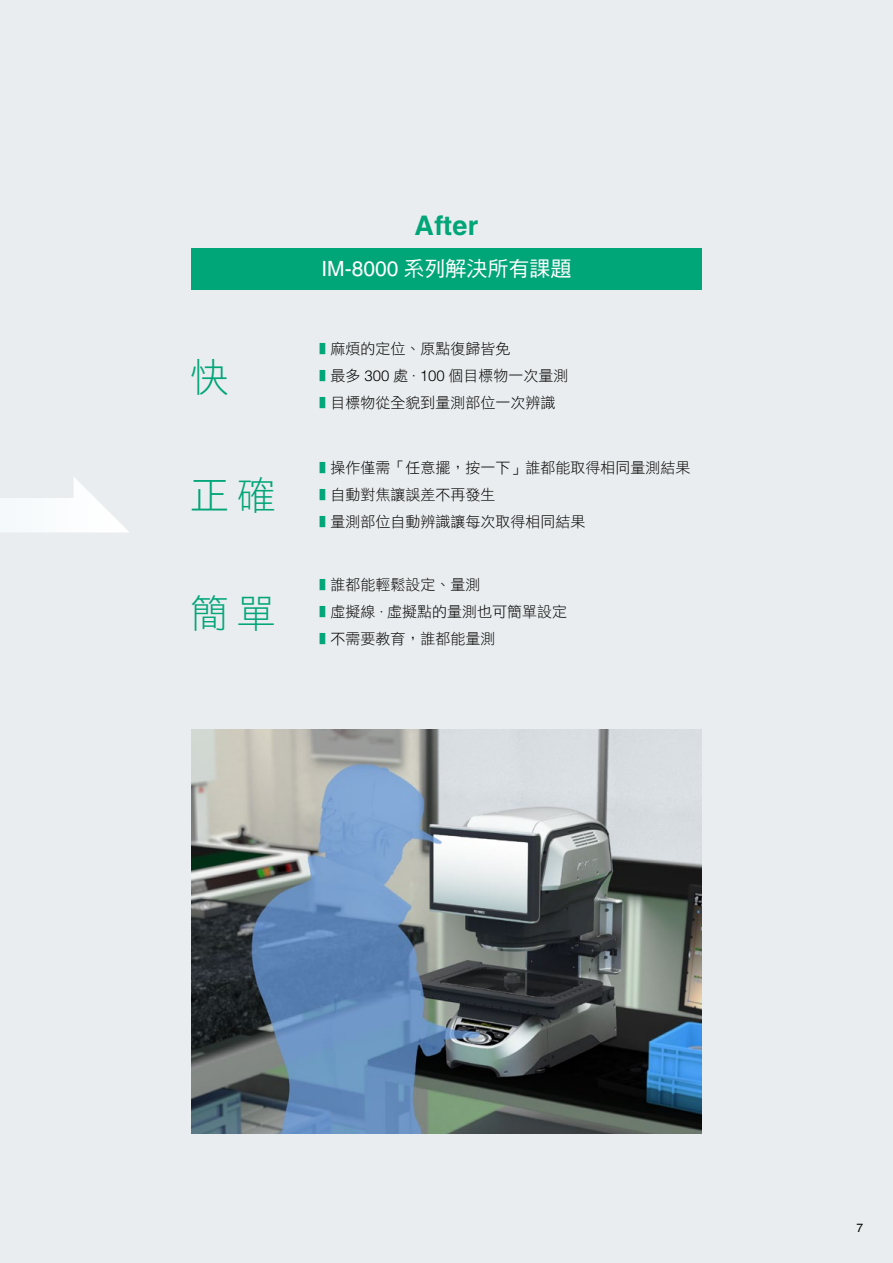
<style>
.page{position:relative;width:893px;height:1263px;background:#eaedef}
.page>*{position:absolute;margin:0;border:0;box-sizing:border-box;transform-origin:0 0}
.t1{font:39px "DF Hei Std W3";color:#00a578}
.t2{font:700 27px "Helvetica LT Std";letter-spacing:.01em;color:#00a578}
.t3{font:21px "DF Hei Std W5";color:#fff}
.t4{font:15px "DF Hei Std W3";color:#000}
.t5{font:12px "Helvetica LT Std";color:#000}
.s1{font-family:"Helvetica LT Std"}
.s2{color:#00a578}
.s3{font-family:"Helvetica LT Std";font-weight:300}
</style>
<div class="page">
<svg style="left:0;top:477px;width:129px;height:55px"></svg>
<img style="left:191px;top:729px;width:511px;height:404px">
<div style="left:191px;top:248px;width:511px;height:41px;background:#00a578"></div>
<h1 class="t1" style="left:190px;top:355px;width:40px">快</h1>
<h1 class="t1" style="left:190px;top:474px;width:87px">正確</h1>
<h1 class="t1" style="left:190px;top:591px;width:87px">簡單</h1>
<h2 class="t2" style="left:415px;top:209px;width:65px">After</h2>
<h3 class="t3" style="left:321px;top:257px;width:252px"><span class="s1">IM-8000</span> 系列解決所有課題</h3>
<p class="t4" style="left:319px;top:341px;width:193px"><span class="s2">■</span> 麻煩的定位、原點復歸皆免</p>
<p class="t4" style="left:319px;top:368px;width:251px"><span class="s2">■</span> 最多 <span class="s3">300</span> 處 <span class="s3">· 100</span> 個目標物一次量測</p>
<p class="t4" style="left:319px;top:395px;width:238px"><span class="s2">■</span> 目標物從全貌到量測部位一次辨識</p>
<p class="t4" style="left:319px;top:459px;width:373px"><span class="s2">■</span> 操作僅需「任意擺，按一下」誰都能取得相同量測結果</p>
<p class="t4" style="left:319px;top:486px;width:178px"><span class="s2">■</span> 自動對焦讓誤差不再發生</p>
<p class="t4" style="left:319px;top:513px;width:268px"><span class="s2">■</span> 量測部位自動辨識讓每次取得相同結果</p>
<p class="t4" style="left:319px;top:577px;width:163px"><span class="s2">■</span> 誰都能輕鬆設定、量測</p>
<p class="t4" style="left:319px;top:604px;width:250px"><span class="s2">■</span> 虛擬線 <span class="s3">·</span> 虛擬點的量測也可簡單設定</p>
<p class="t4" style="left:319px;top:631px;width:178px"><span class="s2">■</span> 不需要教育，誰都能量測</p>
<p class="t5" style="left:856px;top:1220px;width:8px">7</p>
</div>
